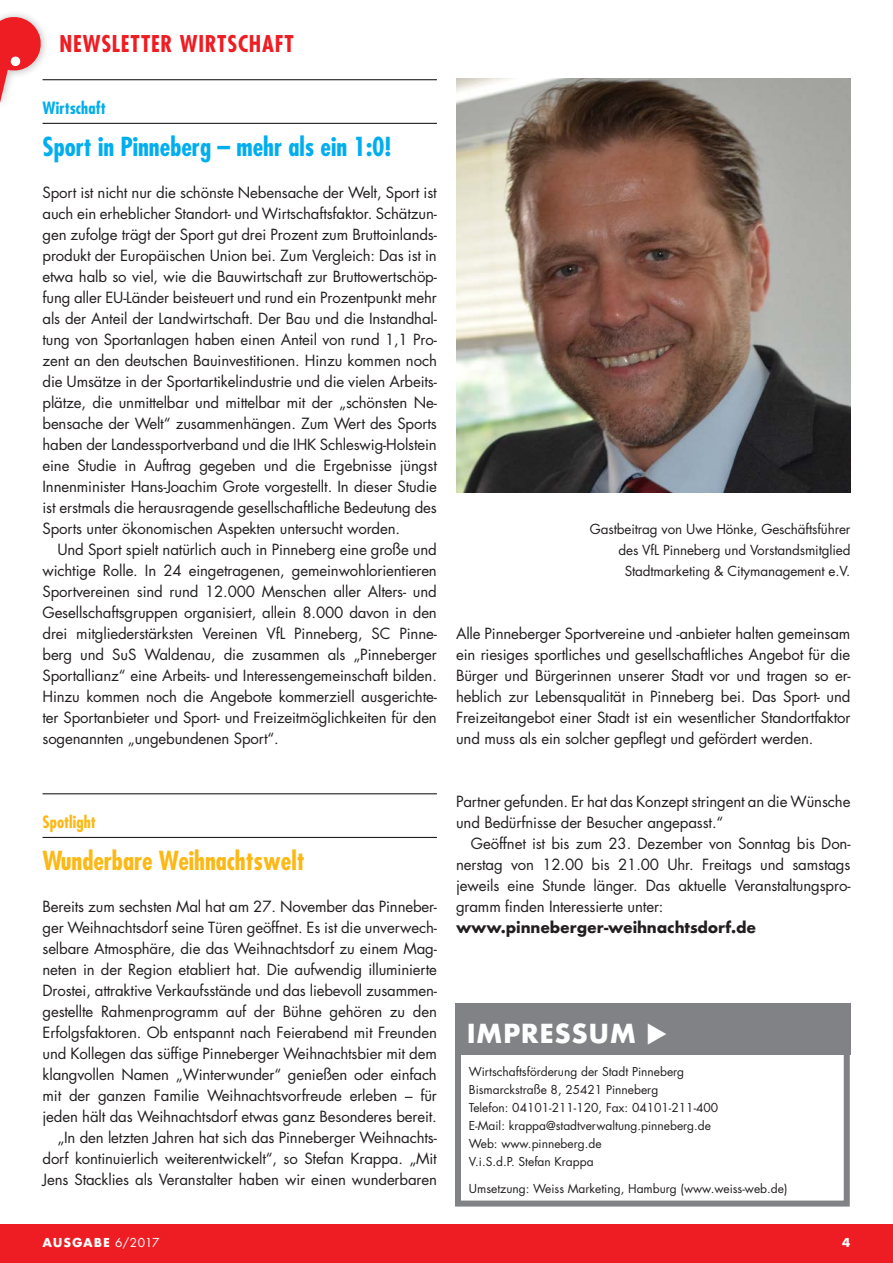
<style>
.page{position:relative;width:893px;height:1263px;background:#fff}
.page>*{position:absolute;margin:0;border:0;box-sizing:border-box;transform-origin:0 0}
.Absatzheadline{font:700 condensed 25.5px "Futura";color:#00aeef}
.Absatzheadline-2{font:700 condensed 25.5px "Futura";color:#fcb814}
.t1{font:700 25.5px "Futura";letter-spacing:.02em;color:#fff}
.t2{font:700 condensed 22.5px "Futura";letter-spacing:.035em;color:#ee1d23}
.Rubrik{font:700 condensed 16.5px "Futura";letter-spacing:.005em;color:#00aeef}
.Rubrik-2{font:700 condensed 16.5px "Futura";letter-spacing:.005em;color:#fcb814}
.Fließtext{font:15px/21px "Futura";letter-spacing:-.01em;color:#231f20;text-align:justify}
.Fließtext-2{font:700 15px "Futura";letter-spacing:-.01em;color:#231f20}
.Quelle{font:13.5px/21px "Futura";letter-spacing:-.01em;color:#231f20;text-align:right}
.t3{font:12px "Futura";color:#231f20}
.t4{font:700 12px "Futura";letter-spacing:.07em;color:#fff}
.s1{font-weight:400}
</style>
<div class="page">
<div style="left:0;top:1225px;width:893px;height:38px;background:#ee1d23"></div>
<div style="left:0;top:10px;width:50px;height:101px;background:#231f20;opacity:.3"></div>
<svg style="left:0;top:17px;width:41px;height:86px"></svg>
<div style="left:455px;top:1007px;width:395px;height:199px;border:6px solid #808285"></div>
<div style="left:455px;top:1003px;width:395px;height:51px;background:#808285"></div>
<hr style="left:43px;top:793px;width:394px;height:1px;background:#231f20">
<hr style="left:43px;top:837px;width:394px;height:1px;background:#231f20">
<hr style="left:43px;top:79px;width:394px;height:1px;background:#231f20">
<hr style="left:43px;top:123px;width:394px;height:1px;background:#231f20">
<img style="left:456px;top:79px;width:394px;height:414px">
<h2 class="t2" style="left:60px;top:29px;width:236px">NEWSLETTER WIRTSCHAFT</h2>
<p class="Rubrik" style="left:43px;top:98px;width:65px">Wirtschaft</p>
<p class="Absatzheadline" style="left:43px;top:130px;width:350px">Sport in Pinneberg – mehr als ein 1:0!</p>
<p class="Fließtext" style="left:43px;top:182px;width:396px">Sport ist nicht nur die schönste Nebensache der Welt, Sport ist auch ein erheblicher Standort- und Wirtschaftsfaktor. Schätzun&shy;gen zufolge trägt der Sport gut drei Prozent zum Bruttoinlands&shy;produkt der Europäischen Union bei. Zum Vergleich: Das ist in etwa halb so viel, wie die Bauwirtschaft zur Bruttowertschöp&shy;fung aller EU-Länder beisteuert und rund ein Prozentpunkt mehr als der Anteil der Landwirtschaft. Der Bau und die Instandhal&shy;tung von Sportanlagen haben einen Anteil von rund 1,1 Pro&shy;zent an den deutschen Bauinvestitionen. Hinzu kommen noch die Umsätze in der Sportartikelindustrie und die vielen Arbeits&shy;plätze, die unmittelbar und mittelbar mit der „schönsten Ne&shy;bensache der Welt“ zusammenhängen. Zum Wert des Sports haben der Landessportverband und die IHK Schleswig-Holstein eine Studie in Auftrag gegeben und die Ergebnisse jüngst Innenminister Hans-Joachim Grote vorgestellt. In dieser Studie ist erstmals die herausragende gesellschaftliche Bedeutung des Sports unter ökonomischen Aspekten untersucht worden.</p>
<p class="Fließtext" style="left:43px;top:539px;width:396px;text-indent:15px">Und Sport spielt natürlich auch in Pinneberg eine große und wichtige Rolle. In 24 eingetragenen, gemeinwohlorientieren Sportvereinen sind rund 12.000 Menschen aller Alters- und Gesellschaftsgruppen organisiert, allein 8.000 davon in den drei mitgliederstärksten Vereinen VfL Pinneberg, SC Pinne&shy;berg und SuS Waldenau, die zusammen als „Pinneberger Sportallianz“ eine Arbeits- und Interessengemeinschaft bilden.<br>Hinzu kommen noch die Angebote kommerziell ausgerichte&shy;ter Sportanbieter und Sport- und Freizeitmöglichkeiten für den sogenannten „ungebundenen Sport“.</p>
<p class="Rubrik-2" style="left:43px;top:812px;width:55px">Spotlight</p>
<p class="Absatzheadline-2" style="left:43px;top:844px;width:264px">Wunderbare Weihnachtswelt</p>
<p class="Fließtext" style="left:43px;top:896px;width:396px">Bereits zum sechsten Mal hat am 27. November das Pinneber&shy;ger Weihnachtsdorf seine Türen geöffnet. Es ist die unverwech&shy;selbare Atmosphäre, die das Weihnachtsdorf zu einem Mag&shy;neten in der Region etabliert hat. Die aufwendig illuminierte Drostei, attraktive Verkaufsstände und das liebevoll zusammen&shy;gestellte Rahmenprogramm auf der Bühne gehören zu den Erfolgsfaktoren. Ob entspannt nach Feierabend mit Freunden und Kollegen das süffige Pinneberger Weihnachtsbier mit dem klangvollen Namen „Winterwunder“ genießen oder einfach mit der ganzen Familie Weihnachtsvorfreude erleben – für jeden hält das Weihnachtsdorf etwas ganz Besonderes bereit.</p>
<p class="Fließtext" style="left:43px;top:1127px;width:396px;text-indent:15px">„In den letzten Jahren hat sich das Pinneberger Weihnachts&shy;dorf kontinuierlich weiterentwickelt“, so Stefan Krappa. „Mit Jens Stacklies als Veranstalter haben wir einen wunderbaren</p>
<p class="Quelle" style="left:590px;top:519px;width:262px">Gastbeitrag von Uwe Hönke, Geschäftsführer des VfL Pinneberg und Vorstandsmitglied<br>Stadtmarketing &amp; Citymanagement e.V.</p>
<p class="Fließtext" style="left:456px;top:623px;width:396px">Alle Pinneberger Sportvereine und -anbieter halten gemeinsam ein riesiges sportliches und gesellschaftliches Angebot für die Bürger und Bürgerinnen unserer Stadt vor und tragen so er&shy;heblich zur Lebensqualität in Pinneberg bei. Das Sport- und Freizeitangebot einer Stadt ist ein wesentlicher Standortfaktor und muss als ein solcher gepflegt und gefördert werden.</p>
<p class="Fließtext" style="left:456px;top:791px;width:396px">Partner gefunden. Er hat das Konzept stringent an die Wünsche und Bedürfnisse der Besucher angepasst.“</p>
<p class="Fließtext" style="left:456px;top:833px;width:396px;text-indent:15px">Geöffnet ist bis zum 23. Dezember von Sonntag bis Don&shy;nerstag von 12.00 bis 21.00 Uhr. Freitags und samstags jeweils eine Stunde länger. Das aktuelle Veranstaltungspro&shy;gramm finden Interessierte unter:</p>
<p class="Fließtext-2" style="left:456px;top:917px;width:302px">www.pinneberger-weihnachtsdorf.de</p>
<p class="t1" style="left:467px;top:1015px;width:203px">IMPRESSUM ◆</p>
<p class="t3" style="left:469px;top:1063px;width:217px">Wirtschaftsförderung der Stadt Pinneberg</p>
<p class="t3" style="left:469px;top:1081px;width:191px">Bismarckstraße 8, 25421 Pinneberg</p>
<p class="t3" style="left:469px;top:1099px;width:251px">Telefon: 04101-211-120, Fax: 04101-211-400</p>
<p class="t3" style="left:469px;top:1117px;width:244px">E-Mail: krappa@stadtverwaltung.pinneberg.de</p>
<p class="t3" style="left:469px;top:1135px;width:134px">Web: www.pinneberg.de</p>
<p class="t3" style="left:469px;top:1153px;width:126px">V.i.S.d.P. Stefan Krappa</p>
<p class="t3" style="left:469px;top:1180px;width:320px">Umsetzung: Weiss Marketing, Hamburg (www.weiss-web.de)</p>
<p class="t4" style="left:43px;top:1234px;width:119px">AUSGABE <span class="s1">6/2017</span></p>
<p class="t4" style="left:842px;top:1234px;width:10px">4</p>
</div>
